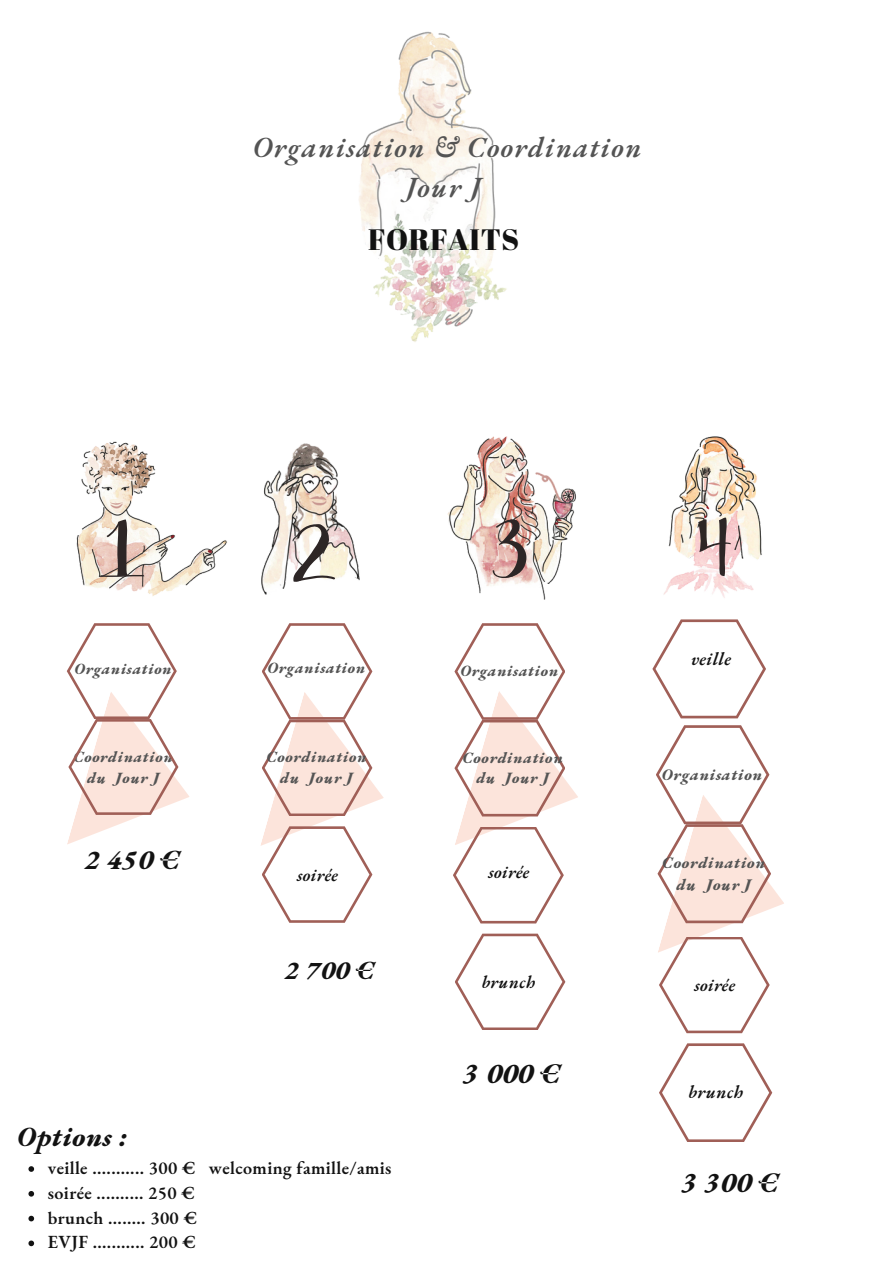
<style>
.page{position:relative;width:894px;height:1264px;background:#fff}
.page>*{position:absolute;margin:0;border:0;box-sizing:border-box;transform-origin:0 0}
.t1{font:29.4px "Abril Fatface";letter-spacing:.02em;color:#121212}
.t2{font:italic 600 28.5px/39.5px "EB Garamond";letter-spacing:.05em;color:#545454;text-align:center}
.t3{font:italic 800 27.9px "EB Garamond";color:#121212}
.t4{font:italic 800 27.6px "EB Garamond";color:#121212}
.t5{font:italic 800 27px "EB Garamond";letter-spacing:.02em;color:#121212}
.t6{font:italic 800 25.5px "EB Garamond";color:#121212}
.t7{font:italic 600 18.15px "EB Garamond";letter-spacing:.02em;color:#121212}
.t8{font:600 18px/24.8px "EB Garamond";letter-spacing:.02em;color:#121212}
.t9{font:italic 600 18px "EB Garamond";letter-spacing:.02em;color:#121212}
.t10{font:italic 600 17.7px "EB Garamond";letter-spacing:.02em;color:#121212}
.t11{font:italic 600 17.55px "EB Garamond";letter-spacing:.02em;color:#121212}
.t12{font:italic 800 15.75px/21.6px "EB Garamond";letter-spacing:.05em;color:#545454;text-align:center}
.t13{font:italic 800 15.3px/20.9px "EB Garamond";letter-spacing:.05em;color:#545454;text-align:center}
.t14{font:italic 800 15.15px/20.4px "EB Garamond";letter-spacing:.05em;color:#545454;text-align:center}
</style>
<div class="page">
<img style="left:359px;top:31px;width:148px;height:311px">
<svg style="left:652px;top:619px;width:113px;height:99px"></svg>
<svg style="left:67px;top:623px;width:122px;height:221px"></svg>
<svg style="left:659px;top:1043px;width:113px;height:99px"></svg>
<svg style="left:453px;top:623px;width:125px;height:300px"></svg>
<svg style="left:455px;top:933px;width:110px;height:97px"></svg>
<img style="left:261px;top:443px;width:99px;height:152px">
<img style="left:76px;top:441px;width:151px;height:155px">
<svg style="left:100px;top:519px;width:44px;height:58px"></svg>
<svg style="left:293px;top:524px;width:42px;height:57px"></svg>
<img style="left:447px;top:436px;width:129px;height:164px">
<svg style="left:492px;top:519px;width:34px;height:59px;background:#ae8d88"></svg>
<img style="left:663px;top:436px;width:99px;height:162px">
<svg style="left:698px;top:517px;width:32px;height:59px;background:#b9a6a3"></svg>
<svg style="left:261px;top:623px;width:123px;height:299px"></svg>
<svg style="left:656px;top:725px;width:128px;height:308px"></svg>
<svg style="left:28px;top:1166px;width:6px;height:5px"></svg>
<svg style="left:28px;top:1191px;width:6px;height:5px"></svg>
<svg style="left:28px;top:1215px;width:6px;height:6px"></svg>
<svg style="left:28px;top:1240px;width:6px;height:6px"></svg>
<h2 class="t2" style="left:253px;top:127px;width:390px">Organisation &amp; Coordination<br>Jour J</h2>
<h1 class="t1" style="left:368px;top:218px;width:152px">FORFAITS</h1>
<p class="t14" style="left:74px;top:658px;width:99px">Organisation</p>
<p class="t14" style="left:73px;top:746px;width:101px">Coordination du Jour J</p>
<h3 class="t5" style="left:85px;top:841px;width:96px">2 450 €</h3>
<h3 class="t5" style="left:17px;top:1118px;width:111px">Options :</h3>
<p class="t13" style="left:267px;top:657px;width:99px">Organisation</p>
<p class="t13" style="left:266px;top:746px;width:101px">Coordination du Jour J</p>
<p class="t11" style="left:297px;top:862px;width:42px">soirée</p>
<h3 class="t6" style="left:285px;top:953px;width:91px">2 700 €</h3>
<p class="t8" style="left:48px;top:1155px;width:345px">veille ........... 300 € welcoming famille/amis soirée .......... 250 €<br>brunch ........ 300 €<br>EVJF ........... 200 €</p>
<p class="t13" style="left:460px;top:660px;width:99px">Organisation</p>
<p class="t13" style="left:462px;top:746px;width:102px">Coordination du Jour J</p>
<p class="t10" style="left:488px;top:860px;width:42px">soirée</p>
<p class="t11" style="left:481px;top:970px;width:55px">brunch</p>
<h3 class="t3" style="left:462px;top:1054px;width:99px">3 000 €</h3>
<p class="t7" style="left:690px;top:647px;width:42px">veille</p>
<p class="t12" style="left:661px;top:763px;width:102px">Organisation</p>
<p class="t12" style="left:662px;top:851px;width:104px">Coordination du Jour J</p>
<p class="t11" style="left:694px;top:973px;width:42px">soirée</p>
<p class="t9" style="left:688px;top:1079px;width:57px">brunch</p>
<h3 class="t4" style="left:681px;top:1164px;width:98px">3 300 €</h3>
</div>
